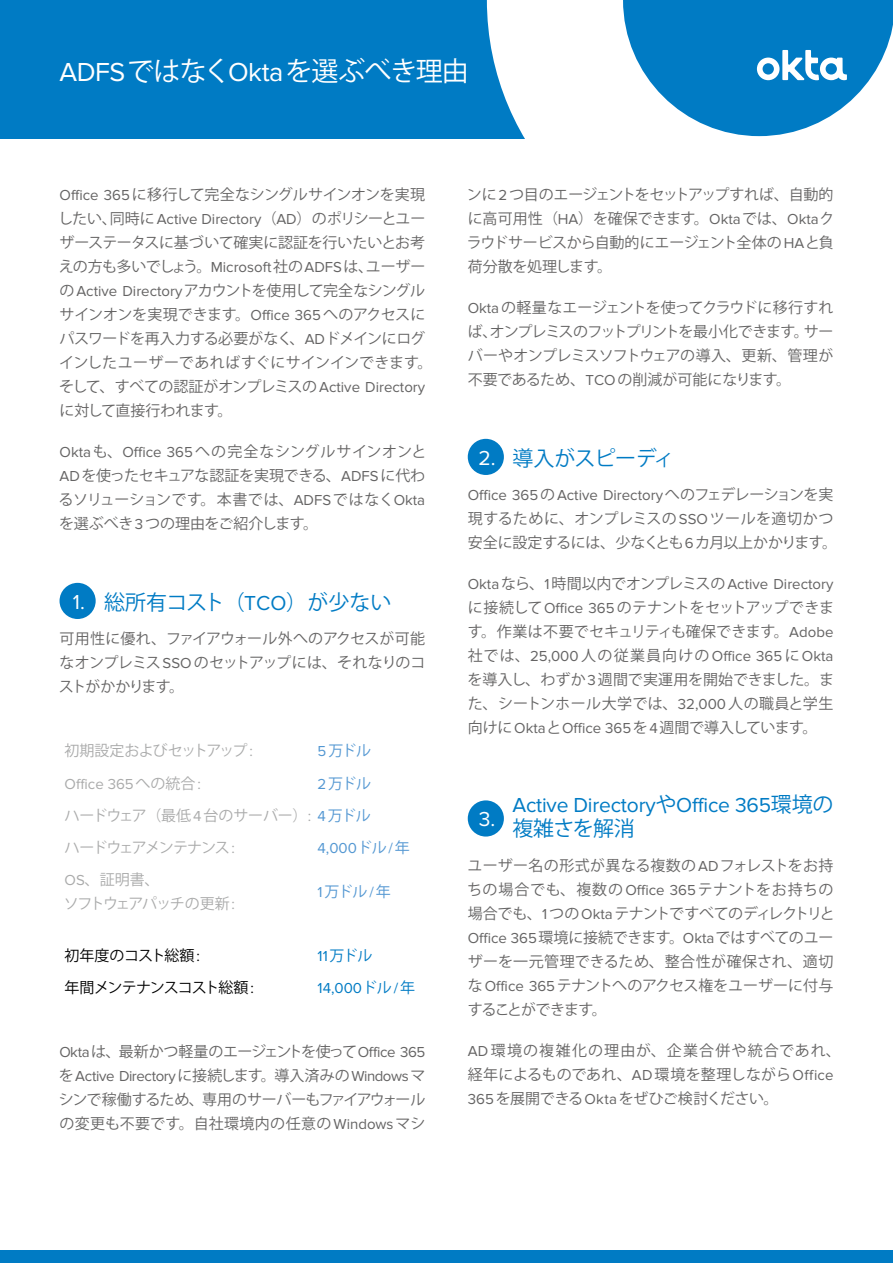
<style>
.page{position:relative;width:893px;height:1263px;background:#fff}
.page>*{position:absolute;margin:0;border:0;box-sizing:border-box;transform-origin:0 0}
.t1{font:27px "Koz Go Pr 6 N";letter-spacing:-.035em;color:#fff}
.t2{font:21px "Proxima Nova";letter-spacing:-.01em;color:#007bc4}
.t3{font:21px "Koz Go Pr 6 N";color:#007bc4}
.t4{font:21px "Koz Go Pr 6 N";letter-spacing:-.03em;color:#007bc4}
.t5{font:21px "Proxima Nova";color:#fff}
.t6{font:15px/24px "Koz Go Pr 6 N";letter-spacing:-.01em;color:#656464;text-align:justify}
.t7{font:15px "Proxima Nova";color:#656464}
.t8{font:15px/24px "Koz Go Pr 6 N";letter-spacing:.02em;color:#656464}
.t9{font:15px/32px "Koz Go Pr 6 N";letter-spacing:-.07em;color:#aaabab;text-align:justify}
.t10{font:15px "Proxima Nova";letter-spacing:-.025em;color:#656464}
.t11{font:15px "Koz Go Pr 6 N";letter-spacing:-.03em;color:#656464}
.t12{font:15px/24px "Koz Go Pr 6 N";letter-spacing:-.09em;color:#aaabab}
.t13{font:15px "Proxima Nova";color:#aaabab}
.t14{font:15px "Koz Go Pr 6 N";letter-spacing:-.055em;color:#000}
.t15{font:15px "Koz Go Pr 6 N";letter-spacing:-.07em;color:#5397d2}
.t16{font:15px "Koz Go Pr 6 N";letter-spacing:-.02em;color:#000}
.t17{font:15px "Proxima Nova";color:#007bc4}
.t18{font:15px "Proxima Nova";color:#5397d2}
.t19{font:15px "Koz Go Pr 6 N";color:#007bc4}
.s1{font-family:"Proxima Nova"}
.s2{font-family:"Proxima Nova";color:#fff}
.s3{font-family:"Koz Go Pr 6 N"}
.s4{font-family:"Proxima Nova";color:#5397d2}
.s5{color:#5397d2}
</style>
<div class="page">
<div style="left:0;top:1250px;width:893px;height:13px;background:#007bc4"></div>
<div style="left:0;top:0;width:893px;height:138px;background:#007bc4"></div>
<svg style="left:487px;top:0;width:406px;height:139px"></svg>
<svg style="left:757px;top:50px;width:90px;height:30px"></svg>
<div style="left:60px;top:583px;width:36px;height:36px;background:#007bc4;border-radius:50%"></div>
<div style="left:468px;top:439px;width:36px;height:36px;background:#007bc4;border-radius:50%"></div>
<div style="left:468px;top:800px;width:36px;height:36px;background:#007bc4;border-radius:50%"></div>
<h1 class="t1" style="left:60px;top:56px;width:411px"><span class="s1">ADFS</span>ではなく<span class="s1">Okta</span>を選ぶべき理由</h1>
<p class="t6" style="left:58px;top:183px;width:376px;text-align:left"><span class="s1">Office 365</span>に移行して完全なシングルサインオンを実現したい、同時に<span class="s1">Active Directory</span>（<span class="s1">AD</span>）のポリシーとユーザーステータスに基づいて確実に認証を行いたいとお考えの方も多いでしょう。<span class="s1">Microsoft</span>社の<span class="s1">ADFS</span>は、ユーザーの<span class="s1">Active Directory</span>アカウントを使用して完全なシングルサインオンを実現できます。<span class="s1">Office 365</span>へのアクセスにパスワードを再入力する必要がなく、<span class="s1">AD</span>ドメインにログインしたユーザーであればすぐにサインインできます。そして、すべての認証がオンプレミスの<span class="s1">Active Directory</span>に対して直接行われます。</p>
<p class="t6" style="left:59px;top:440px;width:369px"><span class="s1">Okta</span>も、<span class="s1">Office 365</span>への完全なシングルサインオンと<span class="s1">AD</span>を使ったセキュアな認証を実現できる、<span class="s1">ADFS</span>に代わるソリューションです。本書では、<span class="s1">ADFS</span>ではなく<span class="s1">Okta</span>を選ぶべき<span class="s1">3</span>つの理由をご紹介します。</p>
<h2 class="t3" style="left:73px;top:590px;width:320px"><span class="s2">1.</span> 総所有コスト（<span class="s1">TCO</span>）が少ない</h2>
<p class="t6" style="left:59px;top:627px;width:368px">可用性に優れ、ファイアウォール外へのアクセスが可能なオンプレミス<span class="s1">SSO</span> のセットアップには、それなりのコストがかかります。</p>
<p class="t9" style="left:65px;top:735px;width:190px">初期設定およびセットアップ <span class="s1">:</span></p>
<p class="t15" style="left:318px;top:742px;width:55px"><span class="s1">5</span>万ドル</p>
<p class="t13" style="left:65px;top:776px;width:138px">Office 365<span class="s3">への統合</span>:</p>
<p class="t9" style="left:65px;top:768px;width:308px;text-indent:253px"><span class="s4">2</span><span class="s5">万ドル</span>ハードウェア（最低<span class="s1">4</span>台のサーバー）<span class="s1">:</span> <span class="s4">4</span><span class="s5">万ドル</span>ハードウェアメンテナンス <span class="s1">:</span></p>
<p class="t18" style="left:318px;top:840px;width:94px">4,000<span class="s3">ドル</span>/<span class="s3">年</span></p>
<p class="t12" style="left:64px;top:868px;width:173px"><span class="s1">OS</span>、証明書、<br>ソフトウェアパッチの更新 <span class="s1">:</span></p>
<p class="t15" style="left:318px;top:883px;width:75px"><span class="s1">1</span>万ドル<span class="s1">/</span>年</p>
<p class="t16" style="left:65px;top:947px;width:137px">初年度のコスト総額<span class="s1">:</span></p>
<p class="t19" style="left:318px;top:947px;width:56px"><span class="s1">11</span>万ドル</p>
<p class="t14" style="left:65px;top:979px;width:191px">年間メンテナンスコスト総額 <span class="s1">:</span></p>
<p class="t17" style="left:318px;top:979px;width:99px">14,000<span class="s3">ドル</span>/<span class="s3">年</span></p>
<p class="t11" style="left:59px;top:1043px;width:367px"><span class="s1">Okta</span>は、最新かつ軽量のエージェントを使って<span class="s1">Office 365</span></p>
<p class="t10" style="left:59px;top:1067px;width:368px"><span class="s3">を</span>Active Directory<span class="s3">に接続します。導入済みの</span>Windows<span class="s3">マ</span></p>
<p class="t6" style="left:59px;top:1088px;width:368px">シンで稼働するため、専用のサーバーもファイアウォールの変更も不要です。自社環境内の任意の<span class="s1">Windows</span>マシ</p>
<p class="t6" style="left:467px;top:183px;width:369px">ンに<span class="s1">2</span>つ目のエージェントをセットアップすれば、自動的に高可用性（<span class="s1">HA</span>）を確保できます。<span class="s1">Okta</span>では、<span class="s1">Okta</span>クラウドサービスから自動的にエージェント全体の<span class="s1">HA</span>と負荷分散を処理します。</p>
<p class="t6" style="left:468px;top:296px;width:367px"><span class="s1">Okta</span>の軽量なエージェントを使ってクラウドに移行すれば、オンプレミスのフットプリントを最小化できます。サーバーやオンプレミスソフトウェアの導入、更新、管理が不要であるため、<span class="s1">TCO</span>の削減が可能になります。</p>
<h2 class="t4" style="left:479px;top:446px;width:197px"><span class="s2">2.</span> 導入がスピーディ</h2>
<p class="t7" style="left:468px;top:486px;width:367px">Office 365<span class="s3">の</span>Active Directory<span class="s3">へのフェデレーションを実</span></p>
<p class="t6" style="left:468px;top:507px;width:371px">現するために、オンプレミスの<span class="s1">SSO</span>ツールを適切かつ安全に設定するには、少なくとも<span class="s1">6</span>カ月以上かかります。</p>
<p class="t7" style="left:468px;top:575px;width:367px">Okta<span class="s3">なら、</span>1<span class="s3">時間以内でオンプレミスの</span>Active Directory</p>
<p class="t6" style="left:468px;top:596px;width:368px">に接続して<span class="s1">Office 365</span>のテナントをセットアップできます。作業は不要でセキュリティも確保できます。<span class="s1">Adobe</span></p>
<p class="t7" style="left:468px;top:647px;width:367px"><span class="s3">社では、</span>25,000 <span class="s3">人の従業員向けの</span> Office 365 <span class="s3">に</span>Okta</p>
<p class="t6" style="left:467px;top:668px;width:368px">を導入し、わずか<span class="s1">3</span>週間で実運用を開始できました。また、シートンホール大学では、<span class="s1">32,000</span>人の職員と学生向けに<span class="s1">Okta</span>と<span class="s1">Office 365</span>を<span class="s1">4</span>週間で導入しています。</p>
<h2 class="t2" style="left:512px;top:793px;width:323px">Active Directory<span class="s3">や</span>Office 365<span class="s3">環境の</span></h2>
<h2 class="t4" style="left:512px;top:816px;width:124px">複雑さを解消</h2>
<p class="t6" style="left:467px;top:854px;width:369px">ユーザー名の形式が異なる複数の<span class="s1">AD</span>フォレストをお持ちの場合でも、複数の<span class="s1">Office 365</span>テナントをお持ちの場合でも、<span class="s1">1</span>つの<span class="s1">Okta</span>テナントですべてのディレクトリと<span class="s1">Office 365</span>環境に接続できます。<span class="s1">Okta</span>ではすべてのユーザーを一元管理できるため、整合性が確保され、適切な<span class="s1">Office 365</span>テナントへのアクセス権をユーザーに付与することができます。</p>
<p class="t8" style="left:468px;top:1039px;width:375px"><span class="s1">AD</span>環境の複雑化の理由が、企業合併や統合であれ、経年によるものであれ、<span class="s1">AD</span>環境を整理しながら<span class="s1">Office<br>365</span>を展開できる<span class="s1">Okta</span>をぜひご検討ください。</p>
<h2 class="t5" style="left:479px;top:807px;width:18px">3.</h2>
</div>
